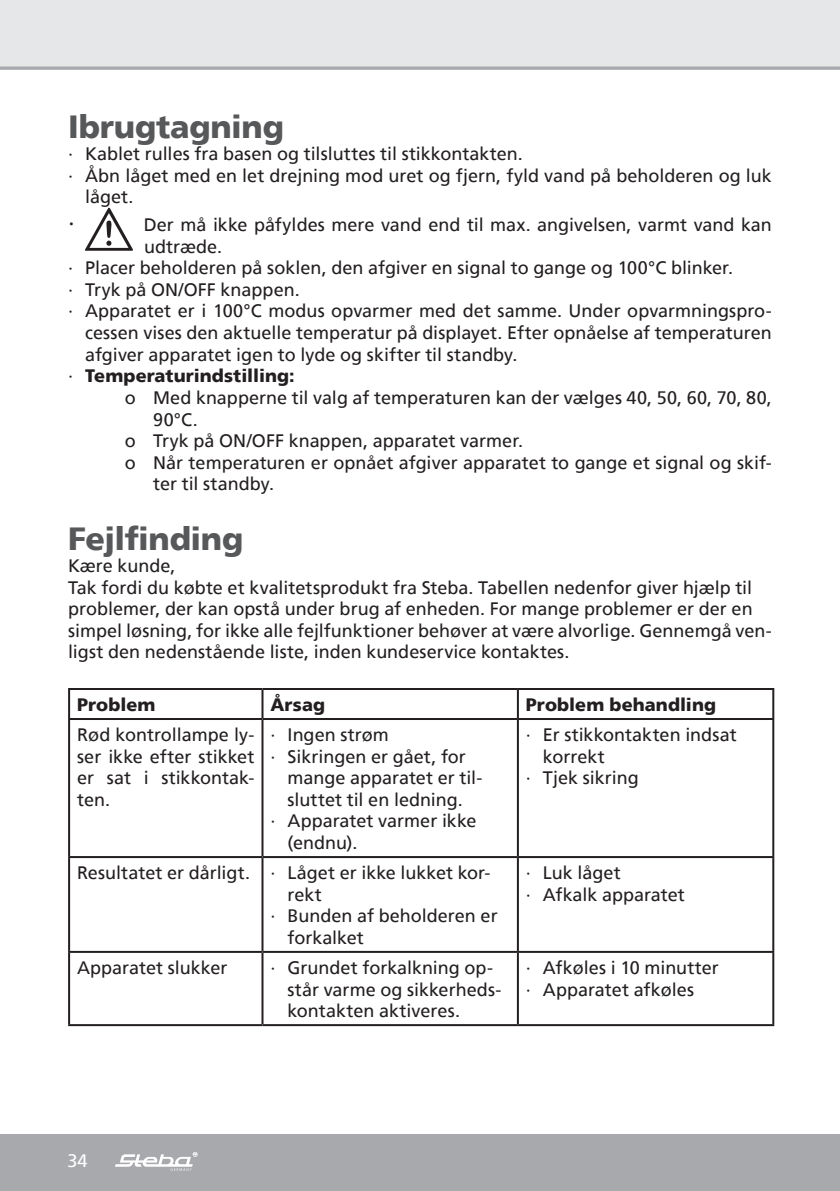
<style>
.page{position:relative;width:840px;height:1191px;background:#fff}
.page>*{position:absolute;margin:0;border:0;box-sizing:border-box;transform-origin:0 0}
.t1{font:900 32px "Frutiger";letter-spacing:-.01em;color:#57585a}
.t2{font:24px "Frutiger";color:#231f20}
.t3{font:18px/21.6px "Frutiger";color:#231f20}
.t4{font:900 18px "Frutiger";letter-spacing:.005em;color:#231f20}
.t5{font:18px "Frutiger";color:#fff}
.s1{font-weight:400}
</style>
<div class="page">
<div style="left:0;top:0;width:839px;height:68px;background:#e6e7e9"></div>
<hr style="left:839px;top:1134px;width:1px;height:57px;background:#a8a9ad">
<div style="left:0;top:1134px;width:839px;height:57px;background:#a8a9ad"></div>
<svg style="left:115px;top:1152px;width:82px;height:18px"></svg>
<svg style="left:0;top:66px;width:839px;height:4px;background:#b3b4b8"></svg>
<img style="left:85px;top:208px;width:48px;height:43px">
<hr style="left:68px;top:688px;width:194px;height:2px;background:#231f20">
<hr style="left:68px;top:690px;width:2px;height:28px;background:#231f20">
<hr style="left:262px;top:688px;width:255px;height:2px;background:#231f20">
<hr style="left:261px;top:690px;width:2px;height:28px;background:#231f20">
<hr style="left:517px;top:688px;width:256px;height:2px;background:#231f20">
<hr style="left:516px;top:690px;width:2px;height:28px;background:#231f20">
<hr style="left:771px;top:690px;width:2px;height:28px;background:#231f20">
<hr style="left:68px;top:718px;width:194px;height:2px;background:#231f20">
<hr style="left:68px;top:720px;width:2px;height:136px;background:#231f20">
<hr style="left:262px;top:718px;width:255px;height:2px;background:#231f20">
<hr style="left:261px;top:720px;width:2px;height:136px;background:#231f20">
<hr style="left:517px;top:718px;width:256px;height:2px;background:#231f20">
<hr style="left:516px;top:720px;width:2px;height:136px;background:#231f20">
<hr style="left:771px;top:720px;width:2px;height:136px;background:#231f20">
<hr style="left:68px;top:856px;width:194px;height:2px;background:#231f20">
<hr style="left:68px;top:858px;width:2px;height:93px;background:#231f20">
<hr style="left:262px;top:856px;width:255px;height:2px;background:#231f20">
<hr style="left:261px;top:858px;width:2px;height:93px;background:#231f20">
<hr style="left:517px;top:856px;width:256px;height:2px;background:#231f20">
<hr style="left:516px;top:858px;width:2px;height:93px;background:#231f20">
<hr style="left:771px;top:858px;width:2px;height:93px;background:#231f20">
<hr style="left:68px;top:951px;width:194px;height:2px;background:#231f20">
<hr style="left:68px;top:953px;width:2px;height:71px;background:#231f20">
<hr style="left:262px;top:951px;width:255px;height:2px;background:#231f20">
<hr style="left:261px;top:953px;width:2px;height:71px;background:#231f20">
<hr style="left:517px;top:951px;width:256px;height:2px;background:#231f20">
<hr style="left:516px;top:953px;width:2px;height:71px;background:#231f20">
<hr style="left:771px;top:953px;width:2px;height:71px;background:#231f20">
<hr style="left:68px;top:1024px;width:194px;height:2px;background:#231f20">
<hr style="left:262px;top:1024px;width:255px;height:2px;background:#231f20">
<hr style="left:517px;top:1024px;width:256px;height:2px;background:#231f20">
<h1 class="t1" style="left:68px;top:108px;width:217px">Ibrugtagning</h1>
<p class="t3" style="left:68px;top:143px;width:456px">∙ Kablet rulles fra basen og tilsluttes til stikkontakten.</p>
<p class="t3" style="left:68px;top:164px;width:705px">∙ Åbn låget med en let drejning mod uret og fjern, fyld vand på beholderen og luk</p>
<p class="t3" style="left:85px;top:186px;width:50px">låget.</p>
<h2 class="t2" style="left:68px;top:209px;width:8px">∙</h2>
<p class="t3" style="left:144px;top:214px;width:629px">Der må ikke påfyldes mere vand end til max. angivelsen, varmt vand kan</p>
<p class="t3" style="left:144px;top:235px;width:80px">udtræde.</p>
<p class="t3" style="left:68px;top:257px;width:666px">∙ Placer beholderen på soklen, den afgiver en signal to gange og 100°C blinker.</p>
<p class="t3" style="left:68px;top:279px;width:233px">∙ Tryk på ON/OFF knappen.</p>
<p class="t3" style="left:68px;top:300px;width:704px">∙ Apparatet er i 100°C modus opvarmer med det samme. Under opvarmningspro-</p>
<p class="t3" style="left:85px;top:322px;width:688px">cessen vises den aktuelle temperatur på displayet. Efter opnåelse af temperaturen</p>
<p class="t3" style="left:85px;top:343px;width:433px">afgiver apparatet igen to lyde og skifter til standby.</p>
<p class="t4" style="left:68px;top:365px;width:228px"><span class="s1">∙</span> Temperaturindstilling:</p>
<p class="t3" style="left:125px;top:387px;width:648px">o Med knapperne til valg af temperaturen kan der vælges 40, 50, 60, 70, 80,</p>
<p class="t3" style="left:153px;top:408px;width:46px">90°C.</p>
<p class="t3" style="left:125px;top:430px;width:400px">o Tryk på ON/OFF knappen, apparatet varmer.</p>
<p class="t3" style="left:125px;top:451px;width:648px">o Når temperaturen er opnået afgiver apparatet to gange et signal og skif-</p>
<p class="t3" style="left:153px;top:473px;width:122px">ter til standby.</p>
<h1 class="t1" style="left:68px;top:520px;width:177px">Fejlfinding</h1>
<p class="t3" style="left:68px;top:555px;width:704px">Kære kunde,<br>Tak fordi du købte et kvalitetsprodukt fra Steba. Tabellen nedenfor giver hjælp til problemer, der kan opstå under brug af enheden. For mange problemer er der en simpel løsning, for ikke alle fejlfunktioner behøver at være alvorlige. Gennemgå ven&shy;ligst den nedenstående liste, inden kundeservice kontaktes.</p>
<p class="t4" style="left:77px;top:694px;width:80px">Problem</p>
<p class="t4" style="left:270px;top:694px;width:56px">Årsag</p>
<p class="t4" style="left:525px;top:694px;width:192px">Problem behandling</p>
<p class="t3" style="left:77px;top:724px;width:179px;text-align:justify">Rød kontrollampe ly&shy;ser ikke efter stikket er sat i stikkontak&shy;ten.</p>
<p class="t3" style="left:270px;top:724px;width:120px">∙ Ingen strøm</p>
<p class="t3" style="left:525px;top:724px;width:212px">∙ Er stikkontakten indsat</p>
<p class="t3" style="left:542px;top:745px;width:63px">korrekt</p>
<p class="t3" style="left:525px;top:767px;width:114px">∙ Tjek sikring</p>
<p class="t3" style="left:270px;top:745px;width:197px">∙ Sikringen er gået, for</p>
<p class="t3" style="left:287px;top:767px;width:196px">mange apparatet er til-</p>
<p class="t3" style="left:287px;top:788px;width:177px">sluttet til en ledning.</p>
<p class="t3" style="left:270px;top:810px;width:207px">∙ Apparatet varmer ikke</p>
<p class="t3" style="left:287px;top:832px;width:71px">(endnu).</p>
<p class="t3" style="left:77px;top:862px;width:415px">Resultatet er dårligt. ∙ Låget er ikke lukket kor-</p>
<p class="t3" style="left:287px;top:883px;width:36px">rekt</p>
<p class="t3" style="left:270px;top:905px;width:228px">∙ Bunden af beholderen er</p>
<p class="t3" style="left:287px;top:926px;width:78px">forkalket</p>
<p class="t3" style="left:525px;top:862px;width:160px">∙ Luk låget<br>∙ Afkalk apparatet</p>
<p class="t3" style="left:77px;top:956px;width:152px">Apparatet slukker</p>
<p class="t3" style="left:287px;top:956px;width:215px;text-indent:-17px">∙ Grundet forkalkning op&shy;står varme og sikkerheds&shy;kontakten aktiveres.</p>
<p class="t3" style="left:525px;top:956px;width:194px">∙ Afkøles i 10 minutter ∙ Apparatet afkøles</p>
<p class="t5" style="left:67px;top:1149px;width:22px">34</p>
</div>
